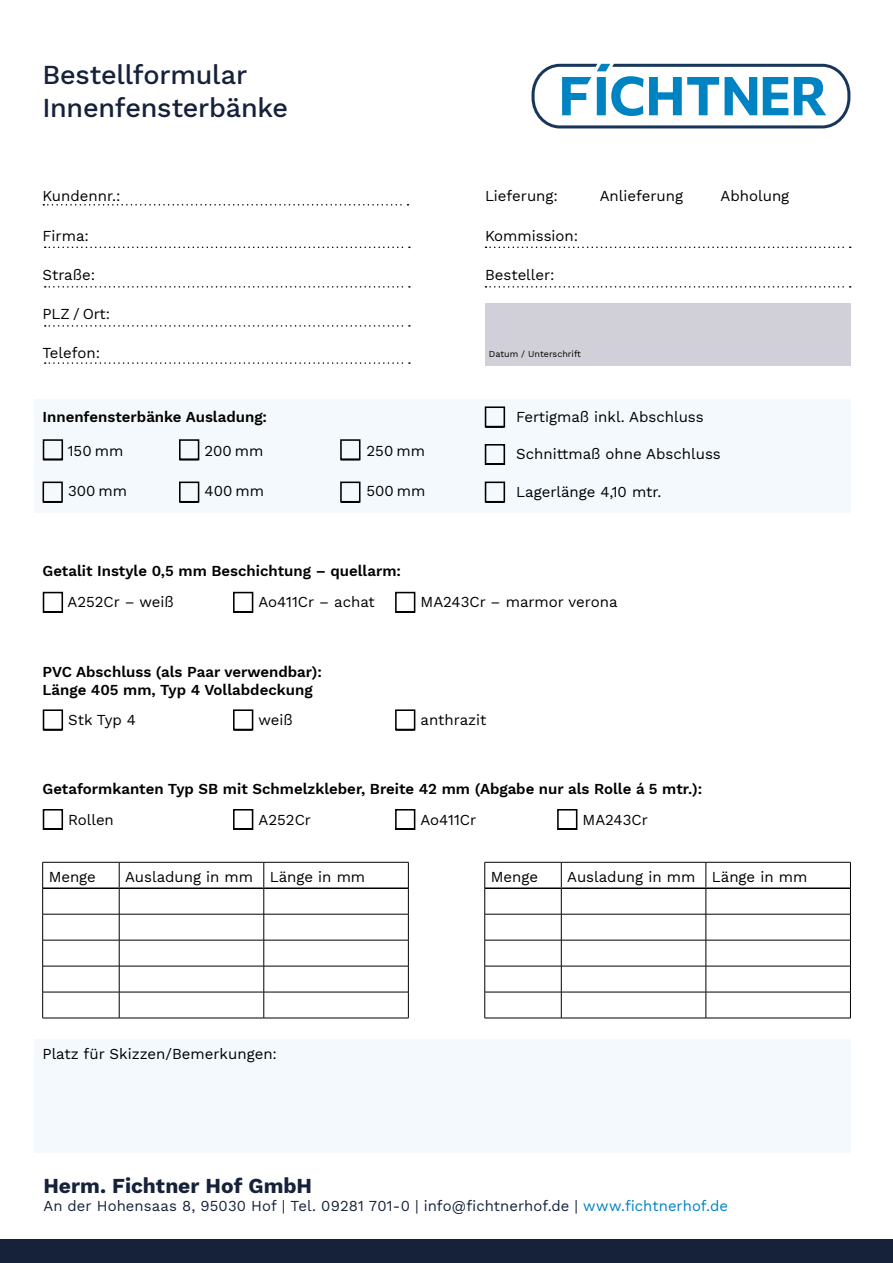
<style>
.page{position:relative;width:893px;height:1263px;background:#fff}
.page>*{position:absolute;margin:0;border:0;box-sizing:border-box;transform-origin:0 0}
.t1{font:500 27px/32.4px "Work Sans";letter-spacing:-.01em;color:#16223a}
.t2{font:700 21px "Work Sans";color:#16223a}
.t3{font:15px "Work Sans";color:#000}
.t4{font:600 15px/18px "Work Sans";color:#000}
.t5{font:15px "Work Sans";letter-spacing:.005em;color:#16223a}
.t6{font:9px "Work Sans";color:#000}
.s1{color:#0083c3}
</style>
<div class="page">
<div style="left:34px;top:399px;width:816px;height:113px;background:#f3f9fc"></div>
<div style="left:485px;top:303px;width:365px;height:63px;background:#d1cfd8"></div>
<svg style="left:45px;top:247px;width:365px;height:1px"></svg>
<svg style="left:485px;top:247px;width:366px;height:1px"></svg>
<svg style="left:485px;top:286px;width:366px;height:2px"></svg>
<svg style="left:45px;top:286px;width:365px;height:2px"></svg>
<svg style="left:45px;top:325px;width:365px;height:2px"></svg>
<svg style="left:45px;top:362px;width:365px;height:2px"></svg>
<svg style="left:43px;top:204px;width:365px;height:2px"></svg>
<svg style="left:531px;top:64px;width:319px;height:64px"></svg>
<svg style="left:484px;top:406px;width:22px;height:22px"></svg>
<svg style="left:484px;top:444px;width:22px;height:21px"></svg>
<svg style="left:484px;top:481px;width:22px;height:22px"></svg>
<svg style="left:42px;top:439px;width:22px;height:22px"></svg>
<svg style="left:179px;top:439px;width:21px;height:22px"></svg>
<svg style="left:340px;top:439px;width:21px;height:22px"></svg>
<svg style="left:340px;top:481px;width:21px;height:22px"></svg>
<svg style="left:179px;top:481px;width:21px;height:22px"></svg>
<svg style="left:42px;top:481px;width:21px;height:22px"></svg>
<svg style="left:42px;top:709px;width:22px;height:22px"></svg>
<svg style="left:233px;top:709px;width:21px;height:22px"></svg>
<svg style="left:395px;top:709px;width:21px;height:22px"></svg>
<svg style="left:42px;top:809px;width:22px;height:21px"></svg>
<svg style="left:233px;top:809px;width:21px;height:21px"></svg>
<svg style="left:395px;top:809px;width:21px;height:21px"></svg>
<svg style="left:557px;top:809px;width:21px;height:21px"></svg>
<div style="left:34px;top:1039px;width:816px;height:113px;background:#f3f9fc"></div>
<div style="left:0;top:1240px;width:893px;height:23px;background:#16223a"></div>
<hr style="left:42px;top:862px;width:77px;height:1px;background:#000">
<hr style="left:119px;top:862px;width:145px;height:1px;background:#000">
<hr style="left:264px;top:862px;width:145px;height:1px;background:#000">
<hr style="left:42px;top:914px;width:77px;height:1px;background:#000">
<hr style="left:119px;top:914px;width:145px;height:1px;background:#000">
<hr style="left:264px;top:914px;width:145px;height:1px;background:#000">
<hr style="left:42px;top:940px;width:77px;height:1px;background:#000">
<hr style="left:119px;top:940px;width:145px;height:1px;background:#000">
<hr style="left:264px;top:940px;width:145px;height:1px;background:#000">
<hr style="left:42px;top:966px;width:77px;height:1px;background:#000">
<hr style="left:119px;top:966px;width:145px;height:1px;background:#000">
<hr style="left:264px;top:966px;width:145px;height:1px;background:#000">
<hr style="left:42px;top:992px;width:77px;height:1px;background:#000">
<hr style="left:119px;top:992px;width:145px;height:1px;background:#000">
<svg style="left:119px;top:862px;width:1px;height:156px"></svg>
<hr style="left:264px;top:992px;width:145px;height:1px;background:#000">
<svg style="left:264px;top:862px;width:1px;height:156px"></svg>
<svg style="left:408px;top:862px;width:1px;height:156px"></svg>
<hr style="left:42px;top:1018px;width:77px;height:1px;background:#000">
<hr style="left:119px;top:1018px;width:145px;height:1px;background:#000">
<hr style="left:264px;top:1018px;width:145px;height:1px;background:#000">
<hr style="left:43px;top:887px;width:76px;height:2px;background:#000">
<hr style="left:119px;top:887px;width:145px;height:2px;background:#000">
<hr style="left:264px;top:887px;width:144px;height:2px;background:#000">
<svg style="left:42px;top:862px;width:1px;height:156px"></svg>
<hr style="left:485px;top:862px;width:76px;height:1px;background:#000">
<hr style="left:561px;top:862px;width:145px;height:1px;background:#000">
<hr style="left:706px;top:862px;width:145px;height:1px;background:#000">
<hr style="left:485px;top:914px;width:76px;height:1px;background:#000">
<hr style="left:561px;top:914px;width:145px;height:1px;background:#000">
<hr style="left:706px;top:914px;width:145px;height:1px;background:#000">
<hr style="left:485px;top:940px;width:76px;height:1px;background:#000">
<hr style="left:561px;top:940px;width:145px;height:1px;background:#000">
<hr style="left:706px;top:940px;width:145px;height:1px;background:#000">
<hr style="left:485px;top:966px;width:76px;height:1px;background:#000">
<hr style="left:561px;top:966px;width:145px;height:1px;background:#000">
<hr style="left:706px;top:966px;width:145px;height:1px;background:#000">
<hr style="left:485px;top:992px;width:76px;height:1px;background:#000">
<hr style="left:561px;top:992px;width:145px;height:1px;background:#000">
<svg style="left:561px;top:862px;width:1px;height:156px"></svg>
<hr style="left:706px;top:992px;width:145px;height:1px;background:#000">
<svg style="left:706px;top:862px;width:1px;height:156px"></svg>
<svg style="left:850px;top:862px;width:1px;height:156px"></svg>
<hr style="left:485px;top:1018px;width:76px;height:1px;background:#000">
<hr style="left:561px;top:1018px;width:145px;height:1px;background:#000">
<hr style="left:706px;top:1018px;width:145px;height:1px;background:#000">
<hr style="left:485px;top:887px;width:76px;height:2px;background:#000">
<hr style="left:561px;top:887px;width:145px;height:2px;background:#000">
<hr style="left:706px;top:887px;width:144px;height:2px;background:#000">
<svg style="left:484px;top:862px;width:1px;height:156px"></svg>
<svg style="left:42px;top:591px;width:22px;height:22px"></svg>
<svg style="left:233px;top:591px;width:21px;height:22px"></svg>
<svg style="left:395px;top:591px;width:21px;height:22px"></svg>
<h1 class="t1" style="left:42px;top:58px;width:247px">Bestellformular<br>Innenfensterbänke</h1>
<p class="t3" style="left:42px;top:185px;width:79px">Kundennr.:</p>
<p class="t3" style="left:485px;top:185px;width:74px">Lieferung:</p>
<p class="t3" style="left:600px;top:185px;width:85px">Anlieferung</p>
<p class="t3" style="left:720px;top:185px;width:70px">Abholung</p>
<p class="t3" style="left:42px;top:224px;width:48px">Firma:</p>
<p class="t3" style="left:485px;top:224px;width:95px">Kommission:</p>
<p class="t3" style="left:42px;top:263px;width:54px">Straße:</p>
<p class="t3" style="left:485px;top:263px;width:71px">Besteller:</p>
<p class="t3" style="left:42px;top:303px;width:69px">PLZ / Ort:</p>
<p class="t3" style="left:42px;top:342px;width:59px">Telefon:</p>
<p class="t6" style="left:489px;top:347px;width:93px">Datum / Unterschrift</p>
<p class="t4" style="left:43px;top:407px;width:226px">Innenfensterbänke Ausladung:</p>
<p class="t3" style="left:68px;top:440px;width:57px">150 mm</p>
<p class="t3" style="left:205px;top:440px;width:61px">200 mm</p>
<p class="t3" style="left:367px;top:440px;width:60px">250 mm</p>
<p class="t3" style="left:68px;top:480px;width:61px">300 mm</p>
<p class="t3" style="left:205px;top:480px;width:61px">400 mm</p>
<p class="t3" style="left:367px;top:480px;width:61px">500 mm</p>
<p class="t3" style="left:516px;top:406px;width:189px">Fertigmaß inkl. Abschluss</p>
<p class="t3" style="left:516px;top:443px;width:206px">Schnittmaß ohne Abschluss</p>
<p class="t3" style="left:516px;top:480px;width:147px">Lagerlänge 4,10 mtr.</p>
<p class="t4" style="left:43px;top:561px;width:360px">Getalit Instyle 0,5 mm Beschichtung – quellarm:</p>
<p class="t3" style="left:67px;top:590px;width:108px">A252Cr – weiß</p>
<p class="t3" style="left:259px;top:590px;width:118px">Ao411Cr – achat</p>
<p class="t3" style="left:421px;top:590px;width:198px">MA243Cr – marmor verona</p>
<p class="t4" style="left:43px;top:662px;width:281px">PVC Abschluss (als Paar verwendbar):<br>Länge 405 mm, Typ 4 Vollabdeckung</p>
<p class="t3" style="left:68px;top:709px;width:70px">Stk Typ 4</p>
<p class="t3" style="left:259px;top:709px;width:36px">weiß</p>
<p class="t3" style="left:421px;top:709px;width:67px">anthrazit</p>
<p class="t4" style="left:43px;top:779px;width:661px">Getaformkanten Typ SB mit Schmelzkleber, Breite 42 mm (Abgabe nur als Rolle á 5 mtr.):</p>
<p class="t3" style="left:68px;top:808px;width:47px">Rollen</p>
<p class="t3" style="left:259px;top:808px;width:54px">A252Cr</p>
<p class="t3" style="left:421px;top:808px;width:57px">Ao411Cr</p>
<p class="t3" style="left:583px;top:808px;width:67px">MA243Cr</p>
<p class="t3" style="left:49px;top:866px;width:49px">Menge</p>
<p class="t3" style="left:125px;top:866px;width:242px">Ausladung in mm Länge in mm</p>
<p class="t3" style="left:491px;top:866px;width:49px">Menge</p>
<p class="t3" style="left:567px;top:866px;width:242px">Ausladung in mm Länge in mm</p>
<p class="t3" style="left:43px;top:1042px;width:236px">Platz für Skizzen/Bemerkungen:</p>
<h2 class="t2" style="left:43px;top:1169px;width:270px">Herm. Fichtner Hof GmbH</h2>
<p class="t5" style="left:43px;top:1194px;width:686px">An der Hohensaas 8, 95030 Hof | Tel. 09281 701-0 | info@fichtnerhof.de | <span class="s1">www.fichtnerhof.de</span></p>
</div>
